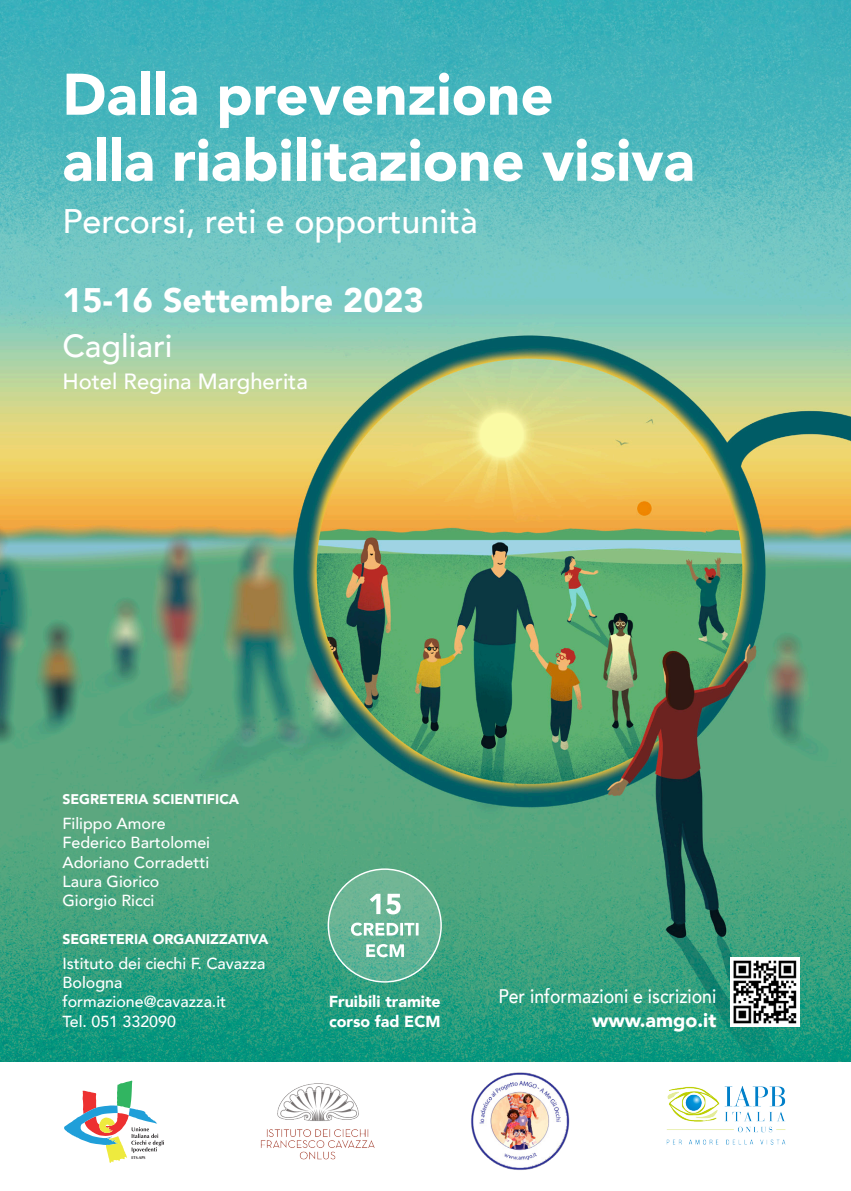
<style>
.page{position:relative;width:851px;height:1191px;background:#fff}
.page>*{position:absolute;margin:0;border:0;box-sizing:border-box;transform-origin:0 0}
.t1{font:900 58px/66px "Avenir";color:#fff}
.t2{font:500 34px "Avenir";color:#fff}
.t3{font:900 34px "Avenir";color:#fff}
.t4{font:500 32px "Avenir";color:#fff}
.t5{font:500 22px "Avenir";color:#fff}
.t6{font:500 19.6px "Avenir";color:#fff;scale:.9 1}
.t7{font:900 19.6px "Avenir";color:#fff}
.t8{font:500 16px "Avenir";color:#fff}
.t9{font:900 16px/19.2px "Avenir";color:#fff}
.t10{font:900 14px "Avenir";color:#fff}
.t11{font:700 4.2px "Optima";color:#231f20;scale:.93 1}
</style>
<div class="page">
<img style="left:0;top:0;width:850px;height:1062px">
<img style="left:730px;top:957px;width:69px;height:69px">
<svg style="left:64px;top:1080px;width:100px;height:83px"></svg>
<img style="left:260px;top:1083px;width:115px;height:77px">
<img style="left:471px;top:1072px;width:99px;height:98px">
<img style="left:666px;top:1086px;width:120px;height:59px">
<svg style="left:328px;top:869px;width:113px;height:113px;background:#79bda2"></svg>
<h1 class="t1" style="left:62px;top:60px;width:633px">Dalla prevenzione<br>alla riabilitazione visiva</h1>
<p class="t2" style="left:62px;top:191px;width:417px">Percorsi, reti e opportunità</p>
<p class="t3" style="left:62px;top:271px;width:363px">15-16 Settembre 2023</p>
<p class="t4" style="left:62px;top:318px;width:112px">Cagliari</p>
<p class="t5" style="left:62px;top:362px;width:247px">Hotel Regina Margherita</p>
<p class="t10" style="left:62px;top:787px;width:178px">SEGRETERIA SCIENTIFICA</p>
<p class="t8" style="left:62px;top:809px;width:105px">Filippo Amore</p>
<p class="t8" style="left:62px;top:829px;width:149px">Federico Bartolomei</p>
<p class="t8" style="left:62px;top:848px;width:148px">Adoriano Corradetti</p>
<p class="t8" style="left:62px;top:867px;width:98px">Laura Giorico</p>
<p class="t8" style="left:62px;top:886px;width:93px">Giorgio Ricci</p>
<p class="t10" style="left:62px;top:927px;width:208px">SEGRETERIA ORGANIZZATIVA</p>
<p class="t8" style="left:62px;top:949px;width:204px">Istituto dei ciechi F. Cavazza</p>
<p class="t8" style="left:62px;top:968px;width:61px">Bologna</p>
<p class="t8" style="left:62px;top:988px;width:165px">formazione@cavazza.it</p>
<p class="t8" style="left:62px;top:1007px;width:115px">Tel. 051 332090</p>
<p class="t11" style="left:132px;top:1155px;width:16px">ETS-APS</p>
<p class="t9" style="left:328px;top:991px;width:114px">Fruibili tramite corso fad ECM</p>
<p class="t6" style="left:498px;top:979px;width:244px">Per informazioni e iscrizioni</p>
<p class="t7" style="left:592px;top:1003px;width:126px">www.amgo.it</p>
</div>
